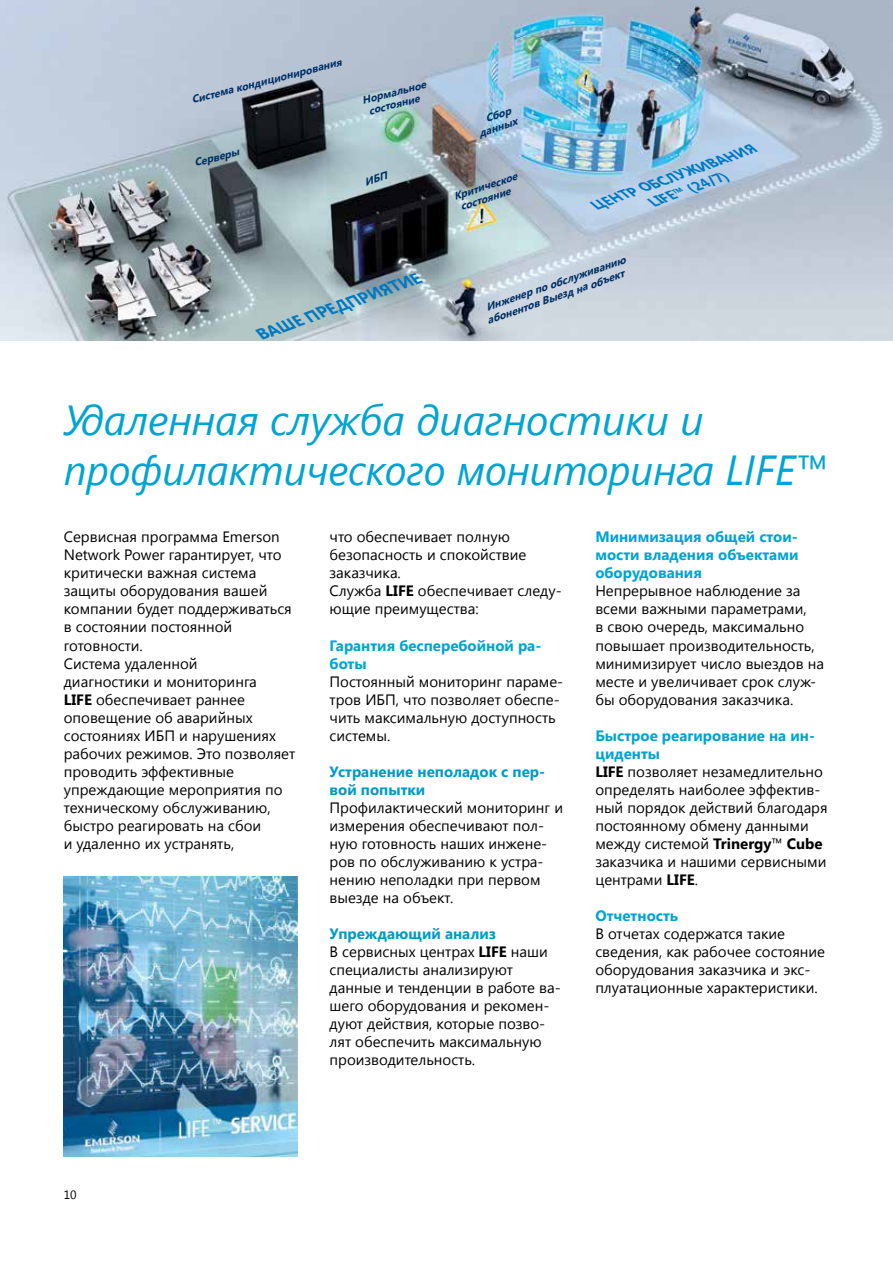
<style>
.page{position:relative;width:893px;height:1263px;background:#fff}
.page>*{position:absolute;margin:0;border:0;box-sizing:border-box;transform-origin:0 0}
.t1{font:italic 42px/50.4px "Segoe UI";color:#00a4d2}
.t2{font:italic 700 16.5px "Segoe UI";color:#0079c1}
.t3{font:15px/18px "Segoe UI";color:#000}
.t4{font:700 15px/18px "Segoe UI";color:#00a4d2}
.t5{font:700 15px/18px "Segoe UI";color:#009ac7}
.t6{font:italic 700 13.95px/16.5px "Segoe UI";color:#0079c1}
.t7{font:12px "Segoe UI";color:#000}
.t8{font:italic 700 10.65px/12.1px "Segoe UI";color:#002f64;text-align:right}
.t9{font:italic 700 10.5px/12px "Segoe UI";color:#002f64;text-align:center}
.s1{font-weight:700}
.s2{font-weight:700;color:#00a4d2}
.s3{font-weight:700;color:#009ac7}
</style>
<div class="page">
<img style="left:64px;top:876px;width:234px;height:281px">
<img style="left:0;top:0;width:893px;height:340px">
<svg style="left:367px;top:171px;width:20px;height:15px"></svg>
<p class="t8" style="left:190px;top:93px;width:156px;rotate:-14deg">Система кондиционирования</p>
<p class="t8" style="left:193px;top:156px;width:47px;rotate:-14deg">Серверы</p>
<p class="t9" style="left:361px;top:94px;width:67px;rotate:-14deg">Нормальное состояние</p>
<p class="t2" style="left:256px;top:324px;width:174px;rotate:-20deg">ВАШЕ ПРЕДПРИЯТИЕ</p>
<p class="t8" style="left:473px;top:115px;width:41px;rotate:-18deg">Сбор данных</p>
<p class="t9" style="left:452px;top:190px;width:68px;text-align:left;rotate:-18deg">Критическое состояние</p>
<p class="t6" style="left:644px;top:178px;width:119px;text-indent:-55px;rotate:-20deg">ЦЕНТР ОБСЛУЖИВАНИЯ<br>LIFE™ (24/7)</p>
<p class="t8" style="left:481px;top:302px;width:151px;line-height:12.8px;text-align:left;rotate:-19deg">Инженер по обслуживанию абонентов Выезд на объект</p>
<h1 class="t1" style="left:64px;top:393px;width:764px">Удаленная служба диагностики и профилактического мониторинга LIFE™</h1>
<p class="t3" style="left:64px;top:527px;width:233px">Сервисная программа Emerson<br>Network Power гарантирует, что критически важная система защиты оборудования вашей компании будет поддерживаться в состоянии постоянной готовности.<br>Система удаленной<br>диагностики и мониторинга<br><span class="s1">LIFE</span> обеспечивает раннее оповещение об аварийных состояниях ИБП и нарушениях рабочих режимов. Это позволяет проводить эффективные упреждающие мероприятия по техническому обслуживанию, быстро реагировать на сбои<br>и удаленно их устранять,</p>
<p class="t3" style="left:330px;top:527px;width:234px">что обеспечивает полную безопасность и спокойствие заказчика.<br>Служба <span class="s1">LIFE</span> обеспечивает следу&shy;ющие преимущества:</p>
<p class="t4" style="left:595px;top:527px;width:205px;text-align:justify">Минимизация общей стои&shy;мости владения объектами оборудования</p>
<p class="t3" style="left:595px;top:581px;width:230px">Непрерывное наблюдение за всеми важными параметрами,<br>в свою очередь, максимально повышает производительность, минимизирует число выездов на месте и увеличивает срок служ&shy;бы оборудования заказчика.</p>
<p class="t3" style="left:595px;top:725px;width:234px"><span class="s2">Быстрое реагирование на ин&shy;циденты<br></span><span class="s1">LIFE</span> позволяет незамедлительно определять наиболее эффектив&shy;ный порядок действий благодаря постоянному обмену данными между системой <span class="s1">Trinergy</span>™ <span class="s1">Cube </span>заказчика и нашими сервисными центрами <span class="s1">LIFE</span>.</p>
<p class="t4" style="left:595px;top:905px;width:84px">Отчетность</p>
<p class="t3" style="left:595px;top:923px;width:231px">В отчетах содержатся такие сведения, как рабочее состояние оборудования заказчика и экс&shy;плуатационные характеристики.</p>
<p class="t4" style="left:330px;top:635px;width:213px">Гарантия бесперебойной ра&shy;боты</p>
<p class="t3" style="left:330px;top:671px;width:235px">Постоянный мониторинг параме&shy;тров ИБП, что позволяет обеспе&shy;чить максимальную доступность системы.</p>
<p class="t5" style="left:330px;top:761px;width:217px">Устранение неполадок с пер&shy;вой попытки</p>
<p class="t3" style="left:330px;top:797px;width:235px">Профилактический мониторинг и измерения обеспечивают пол&shy;ную готовность наших инжене&shy;ров по обслуживанию к устра&shy;нению неполадки при первом выезде на объект.</p>
<p class="t3" style="left:330px;top:923px;width:233px"><span class="s3">Упреждающий анализ<br></span>В сервисных центрах <span class="s1">LIFE</span> наши специалисты анализируют данные и тенденции в работе ва&shy;шего оборудования и рекомен&shy;дуют действия, которые позво&shy;лят обеспечить максимальную производительность.</p>
<p class="t7" style="left:64px;top:1187px;width:14px">10</p>
</div>
